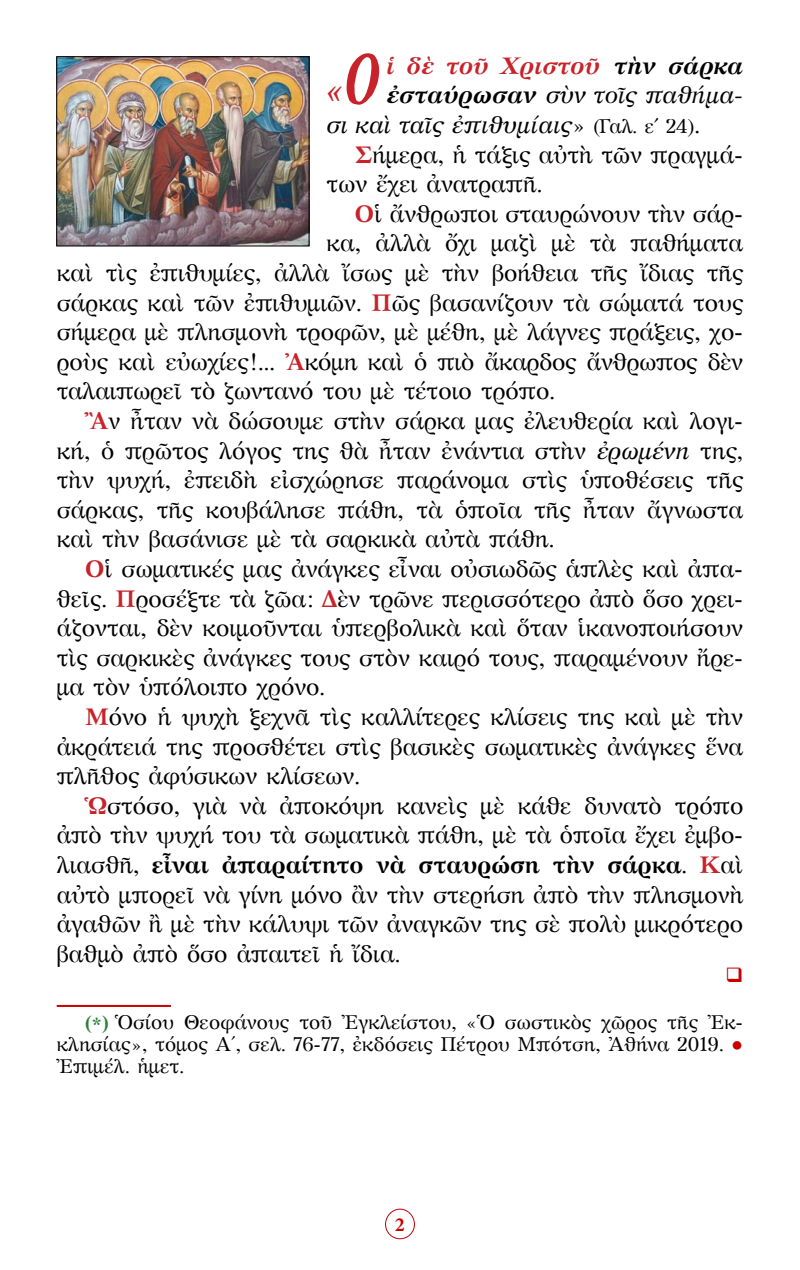
<style>
.page{position:relative;width:800px;height:1270px;background:#fff}
.page>*{position:absolute;margin:0;border:0;box-sizing:border-box;transform-origin:0 0}
.t1{font:italic 33px "BYZIMAK";color:#c8232a}
.t2{font:24px/29.6px "GFS Artemisia";color:#000;text-align:justify}
.t3{font:italic 24px "GFS Artemisia";color:#000}
.t4{font:italic 700 24px "GFS Artemisia";color:#c8232a}
.t5{font:20px/22px "GFS Artemisia";letter-spacing:.01em;color:#000;text-align:justify}
.t6{font:700 20px "Minion Pro";color:#c80000}
.s1{font-size:71.6px}
.s2{color:#000}
.s3{font-weight:700}
.s4{font-style:normal}
.s5{font-style:normal;font-size:20px}
.s6{font-weight:700;color:#c8232a}
.s7{font-style:italic}
.s8{font-family:"CTOS New Times Bold Test 1";color:#2b7f38}
.s9{font-family:"CTOS New Times Roman Test 1";color:#c80000}
</style>
<div class="page">
<div style="left:385px;top:1209px;width:30px;height:30px;border:1px solid #c80000;border-radius:50%"></div>
<hr style="left:57px;top:1005px;width:114px;height:2px;background:#c80000">
<img style="left:58px;top:58px;width:250px;height:186px">
<div style="left:56px;top:56px;width:254px;height:190px;border:1px solid #000"></div>
<p class="t1" style="left:326px;top:70px;width:70px">«<span class="s1">Ο</span></p>
<p class="t4" style="left:387px;top:47px;width:358px">ἱ δὲ τοῦ Χριστοῦ <span class="s2">τὴν σάρκα</span></p>
<p class="t3" style="left:387px;top:76px;width:358px"><span class="s3">ἐσταύρωσαν</span> σὺν τοῖς παθήμα-</p>
<p class="t3" style="left:327px;top:106px;width:375px">σι καὶ ταῖς ἐπιθυμίαις<span class="s4">»</span> <span class="s5">(Γαλ. ε´ 24)</span><span class="s4">.</span></p>
<p class="t2" style="left:327px;top:138px;width:418px;text-indent:28px"><span class="s6">Σ</span>ήμερα, ἡ τάξις αὐτὴ τῶν πραγμά&shy;των ἔχει ἀνατραπῆ.</p>
<p class="t2" style="left:355px;top:198px;width:390px"><span class="s6">Ο</span>ἱ ἄνθρωποι σταυρώνουν τὴν σάρ-</p>
<p class="t2" style="left:327px;top:227px;width:418px">κα, ἀλλὰ ὄχι μαζὶ μὲ τὰ παθήματα</p>
<p class="t2" style="left:57px;top:257px;width:688px">καὶ τὶς ἐπιθυμίες, ἀλλὰ ἴσως μὲ τὴν βοήθεια τῆς ἴδιας τῆς</p>
<p class="t2" style="left:57px;top:286px;width:688px">σάρκας καὶ τῶν ἐπιθυμιῶν. <span class="s6">Π</span>ῶς βασανίζουν τὰ σώματά τους</p>
<p class="t2" style="left:57px;top:316px;width:688px">σήμερα μὲ πλησμονὴ τροφῶν, μὲ μέθη, μὲ λάγνες πράξεις, χο-</p>
<p class="t2" style="left:57px;top:346px;width:688px">ροὺς καὶ εὐωχίες !... <span class="s6">Ἀ</span>κόμη καὶ ὁ πιὸ ἄκαρδος ἄνθρωπος δὲν</p>
<p class="t2" style="left:57px;top:375px;width:500px">ταλαιπωρεῖ τὸ ζωντανό του μὲ τέτοιο τρόπο.</p>
<p class="t2" style="left:57px;top:405px;width:688px;text-indent:28px"><span class="s6">Ἂ</span>ν ἦταν νὰ δώσουμε στὴν σάρκα μας ἐλευθερία καὶ λογι&shy;κή, ὁ πρῶτος λόγος της θὰ ἦταν ἐνάντια στὴν <span class="s7">ἐρωμένη</span> της, τὴν ψυχή, ἐπειδὴ εἰσχώρησε παράνομα στὶς ὑποθέσεις τῆς σάρκας, τῆς κουβάλησε πάθη, τὰ ὁποῖα τῆς ἦταν ἄγνωστα καὶ τὴν βασάνισε μὲ τὰ σαρκικὰ αὐτὰ πάθη.</p>
<p class="t2" style="left:57px;top:553px;width:688px;text-indent:28px"><span class="s6">Ο</span>ἱ σωματικές μας ἀνάγκες εἶναι οὐσιωδῶς ἁπλὲς καὶ ἀπα&shy;θεῖς. <span class="s6">Π</span>ροσέξτε τὰ ζῶα: <span class="s6">Δ</span>ὲν τρῶνε περισσότερο ἀπὸ ὅσο χρει&shy;άζονται, δὲν κοιμοῦνται ὑπερβολικὰ καὶ ὅταν ἱκανοποιήσουν τὶς σαρκικὲς ἀνάγκες τους στὸν καιρό τους, παραμένουν ἤρε&shy;μα τὸν ὑπόλοιπο χρόνο.</p>
<p class="t2" style="left:57px;top:701px;width:688px;text-indent:28px"><span class="s6">Μ</span>όνο ἡ ψυχὴ ξεχνᾶ τὶς καλλίτερες κλίσεις της καὶ μὲ τὴν ἀκράτειά της προσθέτει στὶς βασικὲς σωματικὲς ἀνάγκες ἕνα πλῆθος ἀφύσικων κλίσεων.</p>
<p class="t2" style="left:57px;top:790px;width:688px;text-indent:28px"><span class="s6">Ὡ</span>στόσο, γιὰ νὰ ἀποκόψη κανεὶς μὲ κάθε δυνατὸ τρόπο ἀπὸ τὴν ψυχή του τὰ σωματικὰ πάθη, μὲ τὰ ὁποῖα ἔχει ἐμβο&shy;λιασθῆ, <span class="s3">εἶναι ἀπαραίτητο νὰ σταυρώση τὴν σάρκα</span>. <span class="s6">Κ</span>αὶ αὐτὸ μπορεῖ νὰ γίνη μόνο ἂν τὴν στερήση ἀπὸ τὴν πλησμονὴ ἀγαθῶν ἢ μὲ τὴν κάλυψι τῶν ἀναγκῶν της σὲ πολὺ μικρότερο βαθμὸ ἀπὸ ὅσο ἀπαιτεῖ ἡ ἴδια.</p>
<p class="t5" style="left:57px;top:1010px;width:688px;text-indent:28px"><span class="s8">(*)</span> Ὁσίου Θεοφάνους τοῦ Ἐγκλείστου, «Ὁ σωστικὸς χῶρος τῆς Ἐκ&shy;κλησίας», τόμος Α΄, σελ. 76-77, ἐκδόσεις Πέτρου Μπότση, Ἀθήνα 2019. <span class="s9">● </span>Ἐπιμέλ. ἡμετ.</p>
<p class="t6" style="left:395px;top:1210px;width:11px">2</p>
</div>
